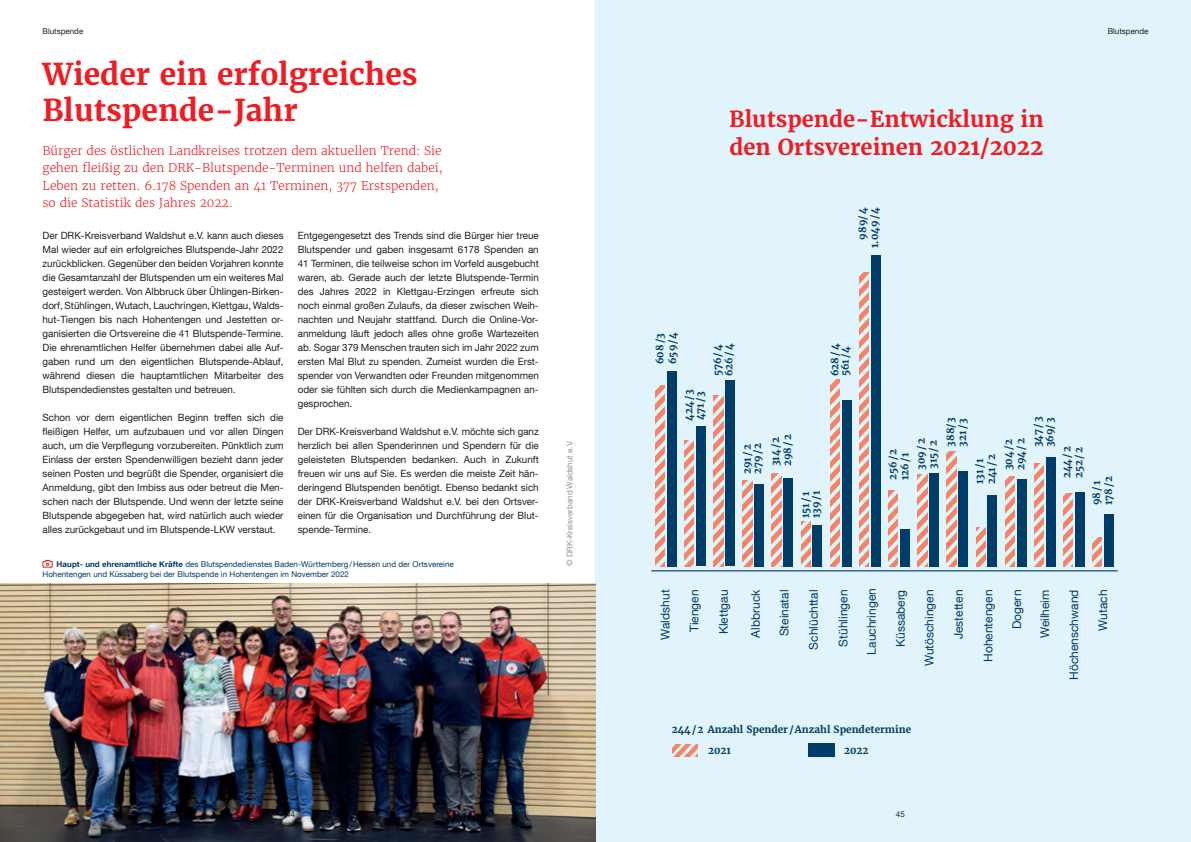
<style>
.page{position:relative;width:1191px;height:842px;background:#fff}
.page>*{position:absolute;margin:0;border:0;box-sizing:border-box;transform-origin:0 0}
.t1{font:700 30px/36px "Merriweather";color:#ee1d23}
.t2{font:700 22px/28px "Merriweather";color:#ee1d23}
.t3{font:300 12px/17.5px "Merriweather";color:#ee1d23}
.t4{font:12px "Helvetica Neue LT Com";color:#003d68}
.t5{font:10px/14px "Helvetica Neue LT Com";color:#231f20;text-align:justify}
.t6{font:700 10px/20.8px "Merriweather";color:#003d68}
.t7{font:8px/10px "Helvetica Neue LT Com";letter-spacing:.005em;color:#003d68}
.t8{font:8px "Helvetica Neue LT Com";color:#939598}
.t9{font:8px "Helvetica Neue LT Com";color:#231f20}
.s1{font-weight:700}
</style>
<div class="page">
<div style="left:595px;top:0;width:596px;height:842px;background:#e1f4fc"></div>
<img style="left:0;top:584px;width:595px;height:258px">
<hr style="left:651px;top:570px;width:466px;height:1px;background:#003d68">
<div style="left:667px;top:371px;width:9px;height:195px;background:#003d68"></div>
<div style="left:696px;top:427px;width:9px;height:139px;background:#003d68"></div>
<div style="left:725px;top:380px;width:9px;height:186px;background:#003d68"></div>
<div style="left:754px;top:484px;width:10px;height:82px;background:#003d68"></div>
<div style="left:783px;top:478px;width:10px;height:88px;background:#003d68"></div>
<div style="left:812px;top:525px;width:10px;height:41px;background:#003d68"></div>
<div style="left:842px;top:400px;width:9px;height:166px;background:#003d68"></div>
<div style="left:871px;top:255px;width:9px;height:311px;background:#003d68"></div>
<div style="left:900px;top:529px;width:9px;height:37px;background:#003d68"></div>
<div style="left:929px;top:473px;width:9px;height:93px;background:#003d68"></div>
<div style="left:958px;top:471px;width:10px;height:95px;background:#003d68"></div>
<div style="left:987px;top:495px;width:10px;height:71px;background:#003d68"></div>
<div style="left:1016px;top:479px;width:10px;height:87px;background:#003d68"></div>
<div style="left:1046px;top:457px;width:9px;height:109px;background:#003d68"></div>
<div style="left:1075px;top:492px;width:9px;height:74px;background:#003d68"></div>
<div style="left:1104px;top:514px;width:9px;height:52px;background:#003d68"></div>
<svg style="left:655px;top:386px;width:9px;height:180px"></svg>
<svg style="left:684px;top:440px;width:10px;height:126px"></svg>
<svg style="left:713px;top:395px;width:10px;height:171px"></svg>
<svg style="left:743px;top:480px;width:9px;height:86px"></svg>
<svg style="left:772px;top:473px;width:9px;height:93px"></svg>
<svg style="left:801px;top:522px;width:9px;height:44px"></svg>
<svg style="left:830px;top:380px;width:9px;height:186px"></svg>
<svg style="left:859px;top:273px;width:9px;height:293px"></svg>
<svg style="left:888px;top:490px;width:10px;height:76px"></svg>
<svg style="left:917px;top:475px;width:10px;height:91px"></svg>
<svg style="left:947px;top:451px;width:9px;height:115px"></svg>
<svg style="left:976px;top:527px;width:9px;height:39px"></svg>
<svg style="left:1005px;top:476px;width:9px;height:90px"></svg>
<svg style="left:1034px;top:463px;width:9px;height:103px"></svg>
<svg style="left:1063px;top:494px;width:9px;height:72px"></svg>
<svg style="left:1092px;top:537px;width:10px;height:29px"></svg>
<svg style="left:672px;top:744px;width:25px;height:13px"></svg>
<div style="left:808px;top:743px;width:26px;height:14px;background:#003d68"></div>
<svg style="left:42px;top:560px;width:11px;height:8px"></svg>
<p class="t9" style="left:43px;top:26px;width:42px">Blutspende</p>
<p class="t9" style="left:1107px;top:26px;width:42px">Blutspende</p>
<h1 class="t1" style="left:43px;top:56px;width:376px">Wieder ein erfolgreiches<br>Blutspende-Jahr</h1>
<p class="t3" style="left:43px;top:142px;width:402px">Bürger des östlichen Landkreises trotzen dem aktuellen Trend: Sie gehen fleißig zu den DRK-Blutspende-Terminen und helfen dabei, Leben zu retten. 6.178 Spenden an 41 Terminen, 377 Erstspenden, so die Statistik des Jahres 2022.</p>
<p class="t5" style="left:43px;top:228px;width:242px">Der DRK-Kreisverband Waldshut e.V. kann auch dieses Mal wieder auf ein erfolgreiches Blutspende-Jahr 2022 zurückblicken. Gegenüber den beiden Vorjahren konnte die Gesamtanzahl der Blutspenden um ein weiteres Mal gesteigert werden. Von Albbruck über Ühlingen-Birken&shy;dorf, Stühlingen, Wutach, Lauchringen, Klettgau, Walds&shy;hut-Tiengen bis nach Hohentengen und Jestetten or&shy;ganisierten die Ortsvereine die 41 Blutspende-Termine.<br>Die ehrenamtlichen Helfer übernehmen dabei alle Auf&shy;gaben rund um den eigentlichen Blutspende-Ablauf, während diesen die hauptamtlichen Mitarbeiter des Blutspendedienstes gestalten und betreuen.</p>
<p class="t5" style="left:43px;top:410px;width:242px">Schon vor dem eigentlichen Beginn treffen sich die fleißigen Helfer, um aufzubauen und vor allen Dingen auch, um die Verpflegung vorzubereiten. Pünktlich zum Einlass der ersten Spendenwilligen bezieht dann jeder seinen Posten und begrüßt die Spender, organisiert die Anmeldung, gibt den Imbiss aus oder betreut die Men&shy;schen nach der Blutspende. Und wenn der letzte seine Blutspende abgegeben hat, wird natürlich auch wieder alles zurückgebaut und im Blutspende-LKW verstaut.</p>
<p class="t5" style="left:298px;top:228px;width:242px">Entgegengesetzt des Trends sind die Bürger hier treue Blutspender und gaben insgesamt 6178 Spenden an 41 Terminen, die teilweise schon im Vorfeld ausgebucht waren, ab. Gerade auch der letzte Blutspende-Termin des Jahres 2022 in Klettgau-Erzingen erfreute sich noch einmal großen Zulaufs, da dieser zwischen Weih&shy;nachten und Neujahr stattfand. Durch die Online-Vor&shy;anmeldung läuft jedoch alles ohne große Wartezeiten ab. Sogar 379 Menschen trauten sich im Jahr 2022 zum ersten Mal Blut zu spenden. Zumeist wurden die Erst&shy;spender von Verwandten oder Freunden mitgenommen oder sie fühlten sich durch die Medienkampagnen an&shy;gesprochen.</p>
<p class="t5" style="left:298px;top:424px;width:242px">Der DRK-Kreisverband Waldshut e.V. möchte sich ganz herzlich bei allen Spenderinnen und Spendern für die geleisteten Blutspenden bedanken. Auch in Zukunft freuen wir uns auf Sie. Es werden die meiste Zeit hän&shy;deringend Blutspenden benötigt. Ebenso bedankt sich der DRK-Kreisverband Waldshut e.V. bei den Ortsver&shy;einen für die Organisation und Durchführung der Blut&shy;spende-Termine.</p>
<p class="t7" style="left:43px;top:559px;width:413px;text-indent:14px"><span class="s1">Haupt- und ehrenamtliche Kräfte</span> des Blutspendedienstes Baden-Württemberg/Hessen und der Ortsvereine<br>Hohentengen und Küssaberg bei der Blutspende in Hohentengen im November 2022</p>
<p class="t8" style="left:564px;top:566px;width:127px;rotate:-90deg">© DRK-Kreisverband Waldshut e.V.</p>
<h2 class="t2" style="left:729px;top:105px;width:316px">Blutspende-Entwicklung in den Ortsvereinen 2021/2022</h2>
<p class="t6" style="left:864px;top:248px;width:42px;rotate:-90deg">1.049/4</p>
<p class="t6" style="left:852px;top:240px;width:33px;rotate:-90deg">989/4</p>
<p class="t6" style="left:662px;top:364px;width:33px;rotate:-90deg">659/4</p>
<p class="t6" style="left:649px;top:364px;width:32px;rotate:-90deg">608/3</p>
<p class="t6" style="left:718px;top:376px;width:34px;rotate:-90deg">626/4</p>
<p class="t6" style="left:707px;top:376px;width:33px;rotate:-90deg">576/4</p>
<p class="t6" style="left:678px;top:421px;width:33px;rotate:-90deg">424/3</p>
<p class="t6" style="left:690px;top:420px;width:31px;rotate:-90deg">471/3</p>
<p class="t6" style="left:747px;top:474px;width:33px;rotate:-90deg">279/2</p>
<p class="t6" style="left:777px;top:466px;width:33px;rotate:-90deg">298/2</p>
<p class="t6" style="left:736px;top:474px;width:31px;rotate:-90deg">291/2</p>
<p class="t6" style="left:765px;top:466px;width:31px;rotate:-90deg">314/2</p>
<p class="t6" style="left:805px;top:518px;width:29px;rotate:-90deg">139/1</p>
<p class="t6" style="left:795px;top:518px;width:28px;rotate:-90deg">151/1</p>
<p class="t6" style="left:824px;top:376px;width:34px;rotate:-90deg">628/4</p>
<p class="t6" style="left:835px;top:376px;width:32px;rotate:-90deg">561/4</p>
<p class="t6" style="left:1027px;top:447px;width:32px;rotate:-90deg">347/3</p>
<p class="t6" style="left:1039px;top:447px;width:32px;rotate:-90deg">369/3</p>
<p class="t6" style="left:940px;top:446px;width:30px;rotate:-90deg">388/3</p>
<p class="t6" style="left:952px;top:446px;width:30px;rotate:-90deg">321/3</p>
<p class="t6" style="left:882px;top:480px;width:33px;rotate:-90deg">256/2</p>
<p class="t6" style="left:910px;top:470px;width:33px;rotate:-90deg">309/2</p>
<p class="t6" style="left:1010px;top:470px;width:33px;rotate:-90deg">294/2</p>
<p class="t6" style="left:998px;top:470px;width:33px;rotate:-90deg">304/2</p>
<p class="t6" style="left:894px;top:480px;width:30px;rotate:-90deg">126/1</p>
<p class="t6" style="left:923px;top:469px;width:30px;rotate:-90deg">315/2</p>
<p class="t6" style="left:1056px;top:478px;width:33px;rotate:-90deg">244/2</p>
<p class="t6" style="left:1068px;top:478px;width:32px;rotate:-90deg">252/2</p>
<p class="t6" style="left:981px;top:484px;width:31px;rotate:-90deg">241/2</p>
<p class="t6" style="left:969px;top:484px;width:27px;rotate:-90deg">131/1</p>
<p class="t6" style="left:1098px;top:505px;width:31px;rotate:-90deg">178/2</p>
<p class="t6" style="left:1086px;top:505px;width:26px;rotate:-90deg">98/1</p>
<p class="t4" style="left:658px;top:640px;width:52px;rotate:-90deg">Waldshut</p>
<p class="t4" style="left:687px;top:632px;width:44px;rotate:-90deg">Tiengen</p>
<p class="t4" style="left:716px;top:634px;width:46px;rotate:-90deg">Klettgau</p>
<p class="t4" style="left:748px;top:638px;width:50px;rotate:-90deg">Albbruck</p>
<p class="t4" style="left:777px;top:636px;width:48px;rotate:-90deg">Steinatal</p>
<p class="t4" style="left:806px;top:650px;width:62px;rotate:-90deg">Schlüchttal</p>
<p class="t4" style="left:835px;top:647px;width:58px;rotate:-90deg">Stühlingen</p>
<p class="t4" style="left:864px;top:654px;width:68px;rotate:-90deg">Lauchringen</p>
<p class="t4" style="left:893px;top:647px;width:59px;rotate:-90deg">Küssaberg</p>
<p class="t4" style="left:921px;top:666px;width:78px;rotate:-90deg">Wutöschingen</p>
<p class="t4" style="left:951px;top:639px;width:51px;rotate:-90deg">Jestetten</p>
<p class="t4" style="left:980px;top:662px;width:74px;rotate:-90deg">Hohentengen</p>
<p class="t4" style="left:1009px;top:629px;width:41px;rotate:-90deg">Dogern</p>
<p class="t4" style="left:1037px;top:638px;width:50px;rotate:-90deg">Weilheim</p>
<p class="t4" style="left:1066px;top:680px;width:92px;rotate:-90deg">Höchenschwand</p>
<p class="t4" style="left:1095px;top:631px;width:42px;rotate:-90deg">Wutach</p>
<p class="t6" style="left:708px;top:719px;width:205px;text-indent:-36px">244/2 Anzahl Spender /Anzahl Spendetermine<br>2021</p>
<p class="t6" style="left:844px;top:740px;width:26px">2022</p>
<p class="t9" style="left:286px;top:809px;width:10px">44</p>
<p class="t9" style="left:896px;top:809px;width:10px">45</p>
</div>
